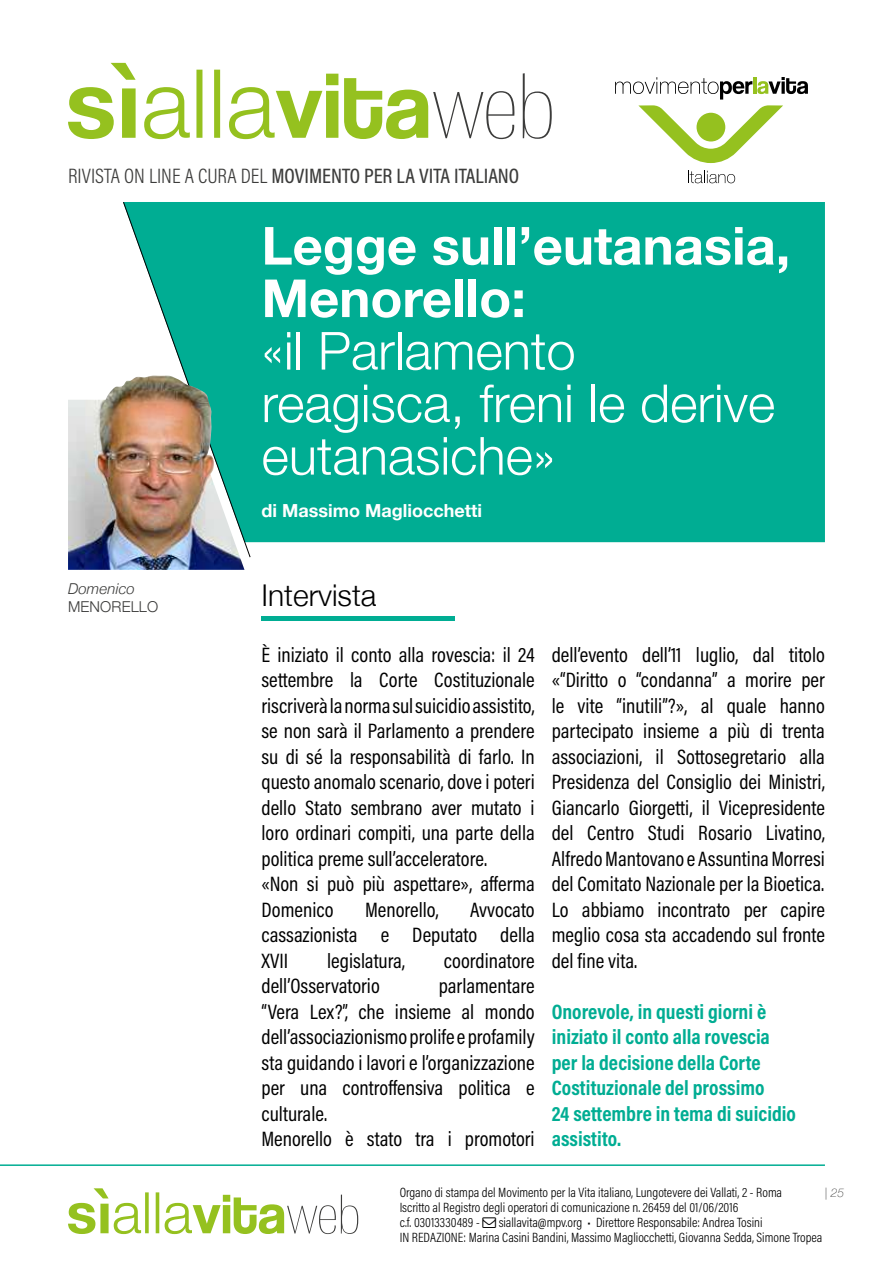
<style>
.page{position:relative;width:893px;height:1263px;background:#fff}
.page>*{position:absolute;margin:0;border:0;box-sizing:border-box;transform-origin:0 0}
.t1{font:300 52.5px/52.5px "Helvetica Neue";color:#fff}
.t2{font:700 52.5px/52.5px "Helvetica Neue";color:#fff}
.t3{font:300 30px "Helvetica Neue";color:#000}
.t4{font:21px/25.5px "Acumin Pro Cond";color:#000}
.t5{font:700 21px/25.5px "Acumin Pro Cond";color:#00ad93}
.t6{font:500 21px "Acumin Pro Cond";color:#3c3c3b}
.t7{font:700 18px "Helvetica Neue";color:#fff}
.t8{font:300 15px "Helvetica Neue";letter-spacing:.01em;color:#3c3c3b}
.t9{font:italic 300 15px "Helvetica Neue";letter-spacing:.01em;color:#3c3c3b}
.t10{font:300 13.5px/15px "Acumin Pro Cond";color:#000}
.t11{font:italic 100 12px "Helvetica Neue";color:#3c3c3b}
.s1{font-weight:300}
</style>
<div class="page">
<svg style="left:68px;top:63px;width:484px;height:76px"></svg>
<svg style="left:615px;top:77px;width:193px;height:86px"></svg>
<svg style="left:688px;top:171px;width:47px;height:12px"></svg>
<svg style="left:68px;top:1188px;width:290px;height:46px"></svg>
<div style="left:251px;top:202px;width:574px;height:340px;background:#00ad93"></div>
<hr style="left:0;top:1164px;width:825px;height:2px;background:#00ad93">
<img style="left:68px;top:400px;width:176px;height:170px">
<svg style="left:122px;top:202px;width:129px;height:356px"></svg>
<hr style="left:261px;top:617px;width:194px;height:4px;background:#00ad93">
<img style="left:98px;top:375px;width:117px;height:141px">
<p class="t6" style="left:68px;top:162px;width:453px"><span class="s1">RIVISTA ON LINE A CURA DEL</span> MOVIMENTO PER LA VITA ITALIANO</p>
<p class="t9" style="left:68px;top:577px;width:68px">Domenico</p>
<p class="t8" style="left:68px;top:595px;width:92px">MENORELLO</p>
<h1 class="t2" style="left:261px;top:221px;width:530px">Legge sull’eutanasia,<br>Menorello:</h1>
<h1 class="t1" style="left:261px;top:321px;width:515px">«il Parlamento reagisca, freni le derive eutanasiche»</h1>
<p class="t7" style="left:261px;top:497px;width:222px">di Massimo Magliocchetti</p>
<h2 class="t3" style="left:261px;top:571px;width:116px">Intervista</h2>
<p class="t4" style="left:261px;top:641px;width:275px">È iniziato il conto alla rovescia: il 24 settembre la Corte Costituzionale riscriverà la norma sul suicidio assistito, se non sarà il Parlamento a prendere su di sé la responsabilità di farlo. In questo anomalo scenario, dove i poteri dello Stato sembrano aver mutato i loro ordinari compiti, una parte della politica preme sull’acceleratore.<br>«Non si può più aspettare», afferma Domenico</p>
<p class="t4" style="left:365px;top:896px;width:75px">Menorello,</p>
<p class="t4" style="left:261px;top:896px;width:275px;text-align:justify;text-indent:209px">Avvocato cassazionista e Deputato della XVII</p>
<p class="t4" style="left:327px;top:947px;width:79px">legislatura,</p>
<p class="t4" style="left:444px;top:947px;width:92px">coordinatore</p>
<p class="t4" style="left:261px;top:973px;width:120px">dell’Osservatorio</p>
<p class="t4" style="left:261px;top:973px;width:275px;text-indent:177px">parlamentare “Vera Lex?”, che insieme al mondo dell’associazionismo prolife e profamily sta guidando i lavori e l’organizzazione per una controffensiva politica e culturale.<br>Menorello è stato tra i promotori</p>
<p class="t4" style="left:552px;top:641px;width:275px;text-align:justify">dell’evento dell’11 luglio, dal titolo «“Diritto o “condanna” a morire per le vite “inutili”?», al quale hanno partecipato insieme a più di trenta associazioni, il Sottosegretario alla Presidenza del Consiglio dei Ministri, Giancarlo Giorgetti, il Vicepresidente del Centro Studi Rosario Livatino, Alfredo Mantovano e Assuntina Morresi del Comitato Nazionale per la Bioetica.<br>Lo abbiamo incontrato per capire meglio cosa sta accadendo sul fronte del fine vita.</p>
<p class="t5" style="left:552px;top:998px;width:246px">Onorevole, in questi giorni è iniziato il conto alla rovescia per la decisione della Corte<br>Costituzionale del prossimo<br>24 settembre in tema di suicidio assistito.</p>
<p class="t10" style="left:400px;top:1184px;width:384px">Organo di stampa del Movimento per la Vita italiano, Lungotevere dei Vallati, 2 - Roma<br>Iscritto al Registro degli operatori di comunicazione n. 26459 del 01/06/2016<br>c.f. 03013330489 -</p>
<p class="t11" style="left:825px;top:1183px;width:21px">| 25</p>
<p class="t10" style="left:400px;top:1214px;width:424px;text-indent:99px">siallavita@mpv.org • Direttore Responsabile: Andrea Tosini<br>IN REDAZIONE: Marina Casini Bandini, Massimo Magliocchetti, Giovanna Sedda, Simone Tropea</p>
</div>
